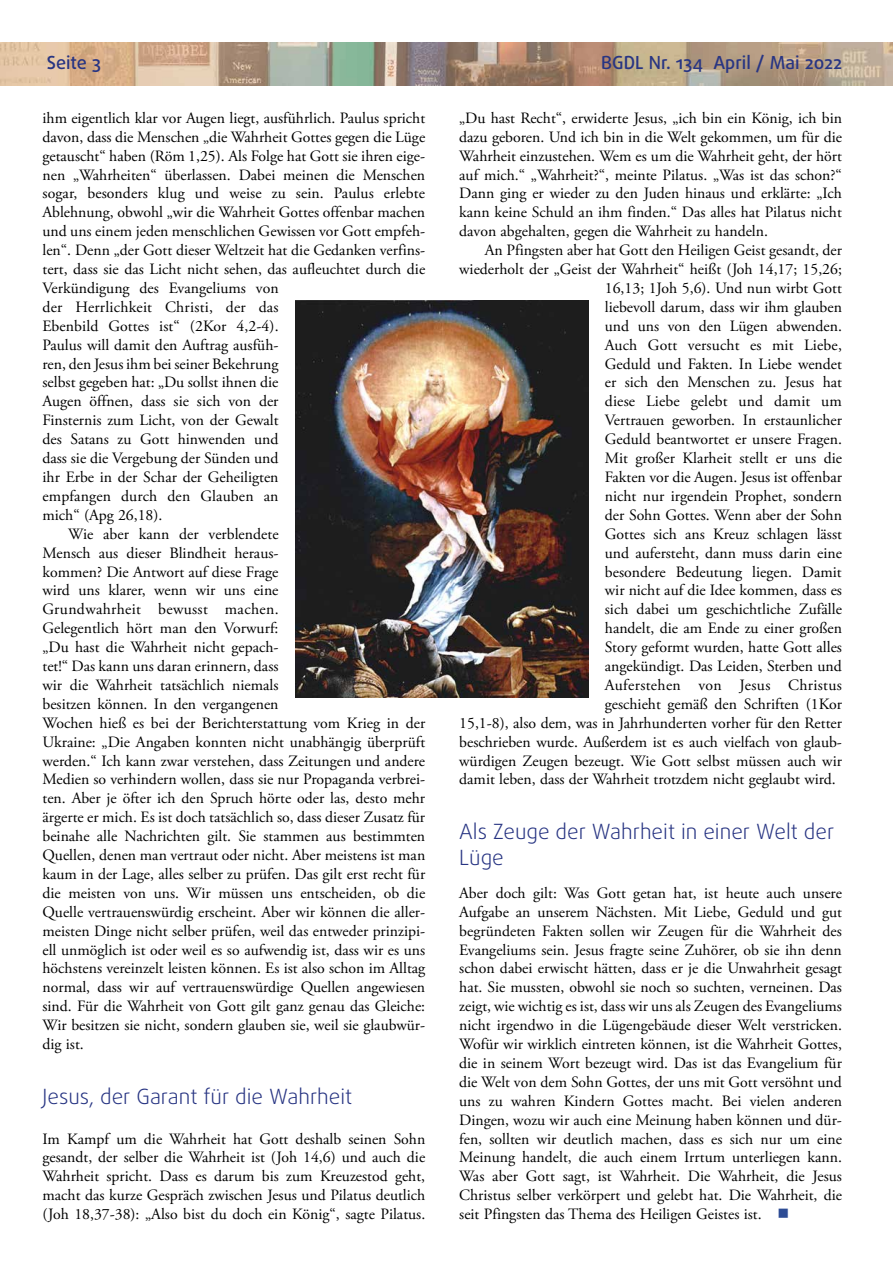
<style>
.page{position:relative;width:893px;height:1263px;background:#fff}
.page>*{position:absolute;margin:0;border:0;box-sizing:border-box;transform-origin:0 0}
.t1{font:300 21px/25.2px "Daxline Pro";color:#283583}
.t2{font:500 18px "Daxline Pro";color:#283583}
.t3{font:15.75px/18.9px "Adobe Garamond Pro";color:#000;text-align:justify}
.t4{font:15.75px "Adobe Garamond Pro";letter-spacing:.02em;color:#000}
.t5{font:15.75px "Adobe Garamond Pro";letter-spacing:.025em;color:#000}
.s1{color:#2d4c95}
</style>
<div class="page">
<img style="left:0;top:43px;width:893px;height:42px">
<img style="left:296px;top:301px;width:293px;height:396px">
<p class="t2" style="left:47px;top:51px;width:56px">Seite 3</p>
<p class="t2" style="left:601px;top:51px;width:242px">BGDL Nr. 134 April / Mai 2022</p>
<p class="t3" style="left:43px;top:109px;width:384px">ihm eigentlich klar vor Augen liegt, ausführlich. Paulus spricht</p>
<p class="t3" style="left:43px;top:128px;width:384px">davon, dass die Menschen „die Wahrheit Gottes gegen die Lüge</p>
<p class="t3" style="left:43px;top:147px;width:384px">getauscht“ haben (Röm 1,25). Als Folge hat Gott sie ihren eige-</p>
<p class="t3" style="left:43px;top:166px;width:384px">nen „Wahrheiten“ überlassen. Dabei meinen die Menschen</p>
<p class="t3" style="left:43px;top:185px;width:384px">sogar, besonders klug und weise zu sein. Paulus erlebte</p>
<p class="t3" style="left:43px;top:203px;width:384px">Ablehnung, obwohl „wir die Wahrheit Gottes offenbar machen</p>
<p class="t3" style="left:43px;top:222px;width:384px">und uns einem jeden menschlichen Gewissen vor Gott empfeh-</p>
<p class="t3" style="left:43px;top:241px;width:384px">len“. Denn „der Gott dieser Weltzeit hat die Gedanken verfins-</p>
<p class="t3" style="left:43px;top:260px;width:384px">tert, dass sie das Licht nicht sehen, das aufleuchtet durch die</p>
<p class="t3" style="left:43px;top:279px;width:238px">Verkündigung des Evangeliums von</p>
<p class="t3" style="left:43px;top:298px;width:238px">der Herrlichkeit Christi, der das</p>
<p class="t3" style="left:43px;top:317px;width:238px">Ebenbild Gottes ist“ (2Kor 4,2-4).</p>
<p class="t3" style="left:43px;top:336px;width:237px">Paulus will damit den Auftrag ausfüh-</p>
<p class="t3" style="left:43px;top:355px;width:237px">ren, den Jesus ihm bei seiner Bekehrung</p>
<p class="t3" style="left:43px;top:374px;width:238px">selbst gegeben hat: „Du sollst ihnen die</p>
<p class="t3" style="left:43px;top:392px;width:238px">Augen öffnen, dass sie sich von der</p>
<p class="t3" style="left:43px;top:411px;width:237px">Finsternis zum Licht, von der Gewalt</p>
<p class="t3" style="left:43px;top:430px;width:237px">des Satans zu Gott hinwenden und</p>
<p class="t3" style="left:43px;top:449px;width:237px">dass sie die Vergebung der Sünden und</p>
<p class="t3" style="left:43px;top:468px;width:238px">ihr Erbe in der Schar der Geheiligten</p>
<p class="t3" style="left:43px;top:487px;width:237px">empfangen durch den Glauben an</p>
<p class="t3" style="left:43px;top:506px;width:121px">mich“ (Apg 26,18).</p>
<p class="t3" style="left:68px;top:525px;width:212px">Wie aber kann der verblendete</p>
<p class="t3" style="left:43px;top:544px;width:237px">Mensch aus dieser Blindheit heraus-</p>
<p class="t3" style="left:43px;top:563px;width:238px">kommen? Die Antwort auf diese Frage</p>
<p class="t3" style="left:43px;top:581px;width:237px">wird uns klarer, wenn wir uns eine</p>
<p class="t4" style="left:43px;top:600px;width:238px">Grundwahrheit bewusst machen.</p>
<p class="t3" style="left:43px;top:619px;width:237px">Gelegentlich hört man den Vorwurf:</p>
<p class="t3" style="left:43px;top:638px;width:238px">„Du hast die Wahrheit nicht gepach-</p>
<p class="t3" style="left:43px;top:657px;width:237px">tet!“ Das kann uns daran erinnern, dass</p>
<p class="t3" style="left:43px;top:676px;width:237px">wir die Wahrheit tatsächlich niemals</p>
<p class="t3" style="left:43px;top:695px;width:237px">besitzen können. In den vergangenen</p>
<p class="t3" style="left:43px;top:714px;width:384px">Wochen hieß es bei der Berichterstattung vom Krieg in der</p>
<p class="t3" style="left:43px;top:733px;width:384px">Ukraine: „Die Angaben konnten nicht unabhängig überprüft</p>
<p class="t3" style="left:43px;top:752px;width:384px">werden.“ Ich kann zwar verstehen, dass Zeitungen und andere</p>
<p class="t3" style="left:43px;top:770px;width:384px">Medien so verhindern wollen, dass sie nur Propaganda verbrei-</p>
<p class="t3" style="left:43px;top:789px;width:384px">ten. Aber je öfter ich den Spruch hörte oder las, desto mehr</p>
<p class="t3" style="left:43px;top:808px;width:384px">ärgerte er mich. Es ist doch tatsächlich so, dass dieser Zusatz für</p>
<p class="t3" style="left:43px;top:827px;width:384px">beinahe alle Nachrichten gilt. Sie stammen aus bestimmten</p>
<p class="t3" style="left:43px;top:846px;width:384px">Quellen, denen man vertraut oder nicht. Aber meistens ist man</p>
<p class="t3" style="left:43px;top:865px;width:384px">kaum in der Lage, alles selber zu prüfen. Das gilt erst recht für</p>
<p class="t3" style="left:43px;top:884px;width:384px">die meisten von uns. Wir müssen uns entscheiden, ob die</p>
<p class="t3" style="left:43px;top:903px;width:384px">Quelle vertrauenswürdig erscheint. Aber wir können die aller-</p>
<p class="t3" style="left:43px;top:922px;width:384px">meisten Dinge nicht selber prüfen, weil das entweder prinzipi-</p>
<p class="t3" style="left:43px;top:941px;width:384px">ell unmöglich ist oder weil es so aufwendig ist, dass wir es uns</p>
<p class="t3" style="left:43px;top:959px;width:384px">höchstens vereinzelt leisten können. Es ist also schon im Alltag</p>
<p class="t3" style="left:43px;top:978px;width:384px">normal, dass wir auf vertrauenswürdige Quellen angewiesen</p>
<p class="t3" style="left:43px;top:997px;width:384px">sind. Für die Wahrheit von Gott gilt ganz genau das Gleiche:</p>
<p class="t3" style="left:43px;top:1016px;width:384px">Wir besitzen sie nicht, sondern glauben sie, weil sie glaubwür-</p>
<p class="t3" style="left:43px;top:1035px;width:43px">dig ist.</p>
<h1 class="t1" style="left:43px;top:1084px;width:311px">Jesus, der Garant für die Wahrheit</h1>
<p class="t3" style="left:43px;top:1130px;width:384px">Im Kampf um die Wahrheit hat Gott deshalb seinen Sohn gesandt, der selber die Wahrheit ist (Joh 14,6) und auch die Wahrheit spricht. Dass es darum bis zum Kreuzestod geht, macht das kurze Gespräch zwischen Jesus und Pilatus deutlich (Joh 18,37-38): „Also bist du doch ein König“, sagte Pilatus.</p>
<p class="t3" style="left:459px;top:109px;width:384px">„Du hast Recht“, erwiderte Jesus, „ich bin ein König, ich bin dazu geboren. Und ich bin in die Welt gekommen, um für die Wahrheit einzustehen. Wem es um die Wahrheit geht, der hört auf mich.“ „Wahrheit?“, meinte Pilatus. „Was ist das schon?“ Dann ging er wieder zu den Juden hinaus und erklärte: „Ich kann keine Schuld an ihm finden.“ Das alles hat Pilatus nicht davon abgehalten, gegen die Wahrheit zu handeln.</p>
<p class="t3" style="left:485px;top:241px;width:359px">An Pfingsten aber hat Gott den Heiligen Geist gesandt, der</p>
<p class="t3" style="left:459px;top:260px;width:384px">wiederholt der „Geist der Wahrheit“ heißt (Joh 14,17; 15,26;</p>
<p class="t3" style="left:605px;top:279px;width:239px">16,13; 1Joh 5,6). Und nun wirbt Gott</p>
<p class="t3" style="left:605px;top:298px;width:239px">liebevoll darum, dass wir ihm glauben</p>
<p class="t3" style="left:605px;top:317px;width:239px">und uns von den Lügen abwenden.</p>
<p class="t3" style="left:605px;top:336px;width:239px">Auch Gott versucht es mit Liebe,</p>
<p class="t3" style="left:605px;top:355px;width:239px">Geduld und Fakten. In Liebe wendet</p>
<p class="t3" style="left:605px;top:374px;width:239px">er sich den Menschen zu. Jesus hat</p>
<p class="t3" style="left:605px;top:392px;width:238px">diese Liebe gelebt und damit um</p>
<p class="t3" style="left:605px;top:411px;width:239px">Vertrauen geworben. In erstaunlicher</p>
<p class="t3" style="left:605px;top:430px;width:239px">Geduld beantwortet er unsere Fragen.</p>
<p class="t3" style="left:605px;top:449px;width:239px">Mit großer Klarheit stellt er uns die</p>
<p class="t3" style="left:605px;top:468px;width:239px">Fakten vor die Augen. Jesus ist offenbar</p>
<p class="t3" style="left:605px;top:487px;width:239px">nicht nur irgendein Prophet, sondern</p>
<p class="t3" style="left:605px;top:506px;width:239px">der Sohn Gottes. Wenn aber der Sohn</p>
<p class="t3" style="left:605px;top:525px;width:239px">Gottes sich ans Kreuz schlagen lässt</p>
<p class="t3" style="left:605px;top:544px;width:239px">und aufersteht, dann muss darin eine</p>
<p class="t3" style="left:605px;top:563px;width:238px">besondere Bedeutung liegen. Damit</p>
<p class="t3" style="left:605px;top:581px;width:239px">wir nicht auf die Idee kommen, dass es</p>
<p class="t3" style="left:605px;top:600px;width:239px">sich dabei um geschichtliche Zufälle</p>
<p class="t3" style="left:605px;top:619px;width:239px">handelt, die am Ende zu einer großen</p>
<p class="t3" style="left:605px;top:638px;width:239px">Story geformt wurden, hatte Gott alles</p>
<p class="t3" style="left:605px;top:657px;width:239px">angekündigt. Das Leiden, Sterben und</p>
<p class="t5" style="left:605px;top:675px;width:239px">Auferstehen von Jesus Christus</p>
<p class="t3" style="left:605px;top:695px;width:239px">geschieht gemäß den Schriften (1Kor</p>
<p class="t3" style="left:459px;top:714px;width:384px">15,1-8), also dem, was in Jahrhunderten vorher für den Retter</p>
<p class="t3" style="left:459px;top:733px;width:384px">beschrieben wurde. Außerdem ist es auch vielfach von glaub-</p>
<p class="t3" style="left:459px;top:752px;width:384px">würdigen Zeugen bezeugt. Wie Gott selbst müssen auch wir</p>
<p class="t3" style="left:459px;top:770px;width:378px">damit leben, dass der Wahrheit trotzdem nicht geglaubt wird.</p>
<h1 class="t1" style="left:459px;top:819px;width:376px">Als Zeuge der Wahrheit in einer Welt der<br>Lüge</h1>
<p class="t3" style="left:459px;top:884px;width:384px">Aber doch gilt: Was Gott getan hat, ist heute auch unsere Aufgabe an unserem Nächsten. Mit Liebe, Geduld und gut begründeten Fakten sollen wir Zeugen für die Wahrheit des Evangeliums sein. Jesus fragte seine Zuhörer, ob sie ihn denn schon dabei erwischt hätten, dass er je die Unwahrheit gesagt hat. Sie mussten, obwohl sie noch so suchten, verneinen. Das zeigt, wie wichtig es ist, dass wir uns als Zeugen des Evangeliums nicht irgendwo in die Lügengebäude dieser Welt verstricken.<br>Wofür wir wirklich eintreten können, ist die Wahrheit Gottes, die in seinem Wort bezeugt wird. Das ist das Evangelium für die Welt von dem Sohn Gottes, der uns mit Gott versöhnt und uns zu wahren Kindern Gottes macht. Bei vielen anderen Dingen, wozu wir auch eine Meinung haben können und dür&shy;fen, sollten wir deutlich machen, dass es sich nur um eine Meinung handelt, die auch einem Irrtum unterliegen kann.<br>Was aber Gott sagt, ist Wahrheit. Die Wahrheit, die Jesus Christus selber verkörpert und gelebt hat. Die Wahrheit, die seit Pfingsten das Thema des Heiligen Geistes ist. <span class="s1">■</span></p>
</div>
